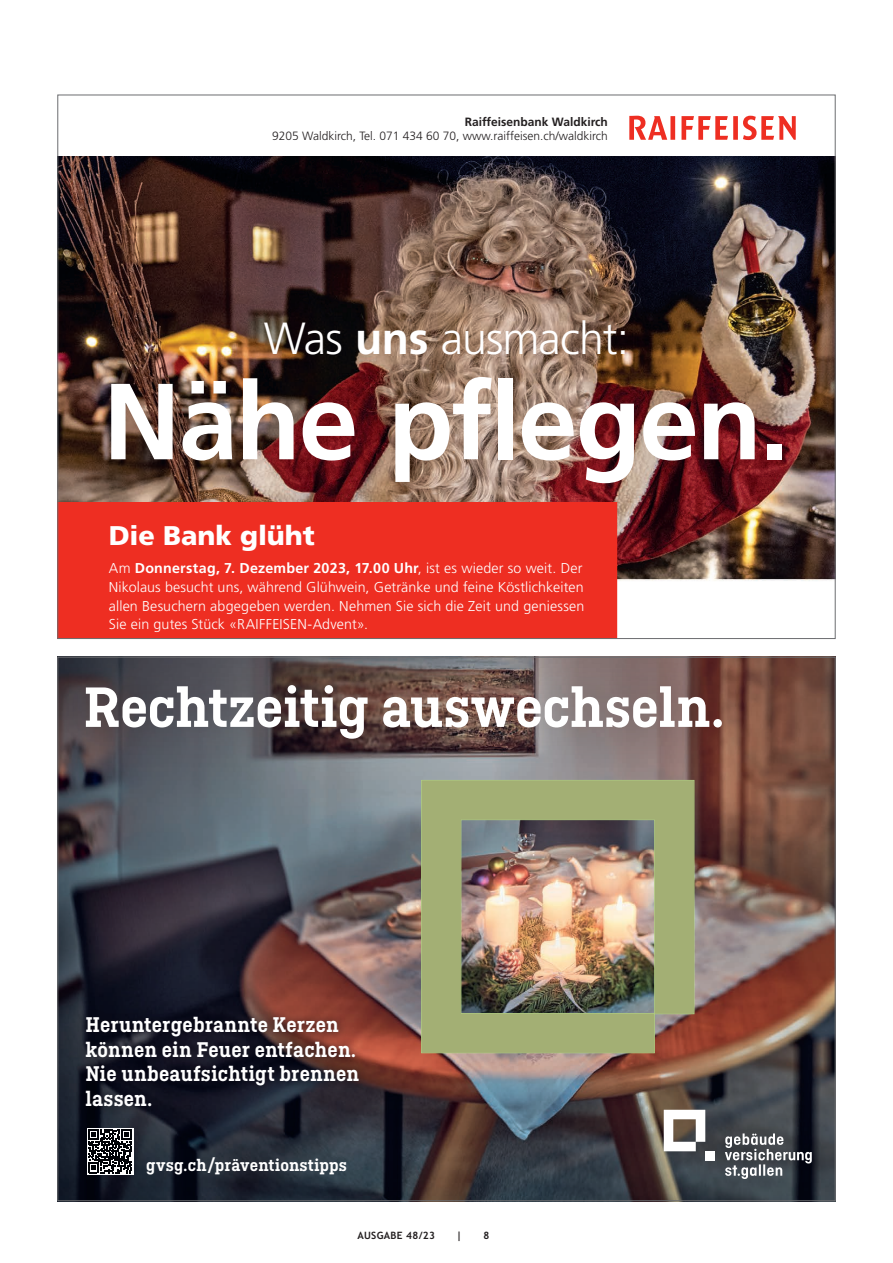
<style>
.page{position:relative;width:893px;height:1263px;background:#fff}
.page>*{position:absolute;margin:0;border:0;box-sizing:border-box;transform-origin:0 0}
.t1{font:108px "Frutiger LT 65 Bd";letter-spacing:-.02em;color:#fff}
.t2{font:600 60px "Ciutadella Slab";letter-spacing:-.005em;color:#fff}
.t3{font:45px "Frutiger LT 45 Lt";letter-spacing:-.02em;color:#fff}
.t4{font:27px "Frutiger LT 75 Blk";letter-spacing:-.005em;color:#fff}
.t5{font:600 22.5px/24.3px "Ciutadella Slab";letter-spacing:.01em;color:#fff}
.t6{font:600 18px "Ciutadella Slab";letter-spacing:.005em;color:#fff}
.t7{font:14.25px/18.8px "Frutiger LT 45 Lt";letter-spacing:.01em;color:#fff;text-align:justify}
.t8{font:14.25px "Frutiger LT 65 Bd";letter-spacing:.015em;color:#fff}
.t9{font:300 12px "Frutiger";color:#231f20}
.t10{font:700 12px "Frutiger";color:#231f20}
.t11{font:700 10.2px "Trebuchet MS";letter-spacing:.03em;color:#231f20}
.s1{font-family:"Frutiger LT 65 Bd"}
.s2{font-family:"Frutiger LT 45 Lt"}
</style>
<div class="page">
<img style="left:59px;top:157px;width:775px;height:480px">
<svg style="left:629px;top:116px;width:167px;height:24px"></svg>
<div style="left:59px;top:502px;width:558px;height:135px;background:#ee2e22"></div>
<img style="left:59px;top:659px;width:775px;height:540px">
<img style="left:422px;top:783px;width:272px;height:270px">
<svg style="left:87px;top:1128px;width:47px;height:47px"></svg>
<svg style="left:88px;top:1129px;width:44px;height:44px"></svg>
<svg style="left:725px;top:1133px;width:87px;height:46px;background:#63676c"></svg>
<svg style="left:664px;top:1110px;width:41px;height:41px"></svg>
<div style="left:705px;top:1151px;width:10px;height:10px;background:#fff"></div>
<div style="left:77px;top:1008px;width:290px;height:107px;background:#0c0811;opacity:.75"></div>
<div style="left:57px;top:657px;width:707px;height:126px;background:#0c0811;opacity:.3"></div>
<p class="t10" style="left:465px;top:114px;width:145px">Raiffeisenbank Waldkirch</p>
<p class="t9" style="left:272px;top:129px;width:337px">9205 Waldkirch, Tel. 071 434 60 70, www.raiffeisen.ch/waldkirch</p>
<h3 class="t3" style="left:264px;top:313px;width:367px">Was <span class="s1">uns</span> ausmacht:</h3>
<h1 class="t1" style="left:103px;top:358px;width:688px">Nähe pflegen.</h1>
<h3 class="t4" style="left:109px;top:520px;width:207px">Die Bank glüht</h3>
<p class="t8" style="left:109px;top:560px;width:475px"><span class="s2">Am</span> Donnerstag, 7. Dezember 2023, 17.00 Uhr<span class="s2">, ist es wieder so weit. Der</span></p>
<p class="t7" style="left:109px;top:578px;width:477px">Nikolaus besucht uns, während Glühwein, Getränke und feine Köstlichkeiten allen Besuchern abgegeben werden. Nehmen Sie sich die Zeit und geniessen Sie ein gutes Stück «RAIFFEISEN-Advent».</p>
<h2 class="t2" style="left:83px;top:673px;width:642px">Rechtzeitig auswechseln.</h2>
<h3 class="t5" style="left:85px;top:1013px;width:275px">Heruntergebrannte Kerzen können ein Feuer entfachen.<br>Nie unbeaufsichtigt brennen lassen.</h3>
<p class="t6" style="left:146px;top:1155px;width:202px">gvsg.ch/präventionstipps</p>
<p class="t11" style="left:357px;top:1229px;width:79px">AUSGABE 48/23</p>
<p class="t11" style="left:456px;top:1229px;width:7px">|</p>
<p class="t11" style="left:483px;top:1229px;width:7px">8</p>
</div>
